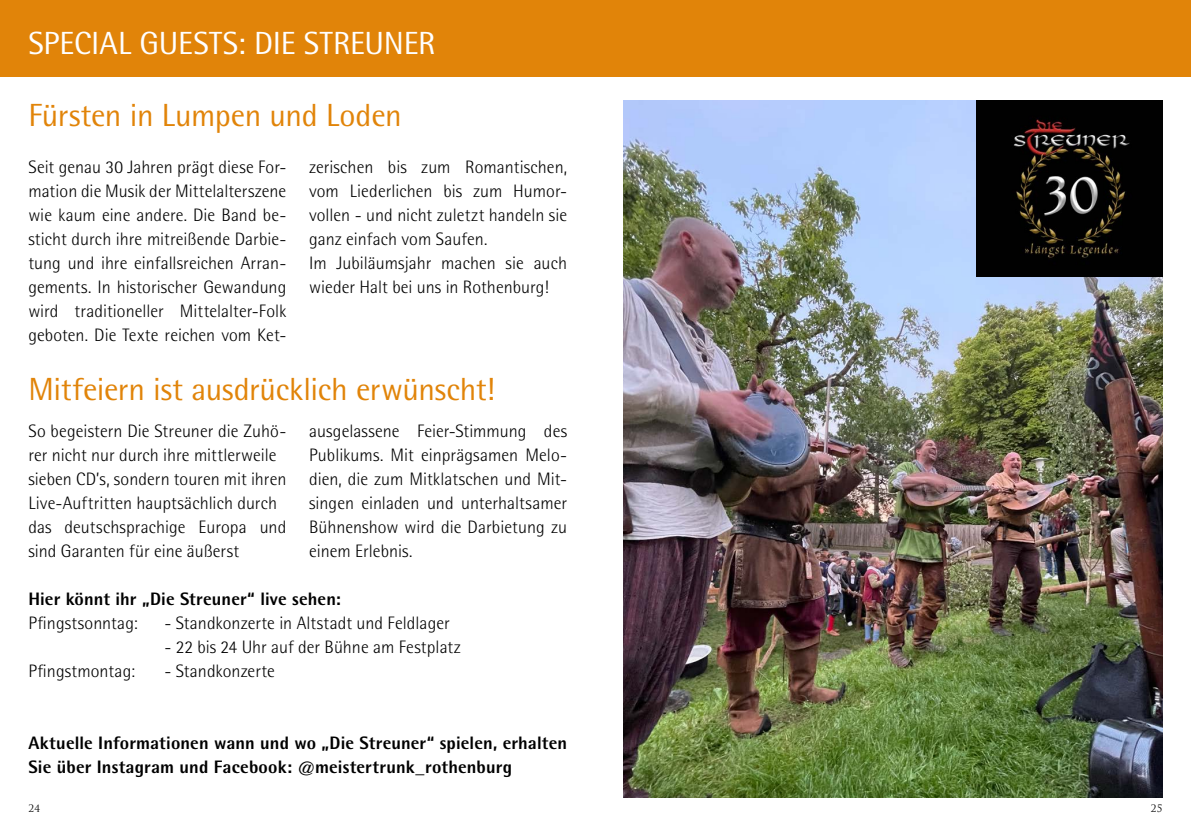
<style>
.page{position:relative;width:1191px;height:840px;background:#fff}
.page>*{position:absolute;margin:0;border:0;box-sizing:border-box;transform-origin:0 0}
.t1{font:32px "Rotis Semi Sans";letter-spacing:-.01em;color:#e18409}
.t2{font:32px "Rotis Semi Sans";letter-spacing:-.005em;color:#fff}
.t3{font:300 18px/24px "Rotis Semi Sans Std";letter-spacing:.005em;color:#000;text-align:justify}
.t4{font:800 18px/24px "Rotis Semi Sans";letter-spacing:.005em;color:#000}
.t5{font:10px "Trajan Pro";color:#000}
</style>
<div class="page">
<img style="left:624px;top:100px;width:538px;height:696px">
<div style="left:0;top:0;width:1191px;height:76px;background:#e18409"></div>
<img style="left:977px;top:100px;width:185px;height:176px">
<h1 class="t2" style="left:28px;top:24px;width:408px">SPECIAL GUESTS: DIE STREUNER</h1>
<h1 class="t1" style="left:28px;top:96px;width:375px">Fürsten in Lumpen und Loden</h1>
<p class="t3" style="left:28px;top:154px;width:259px">Seit genau 30 Jahren prägt diese For&shy;mation die Musik der Mittelalterszene wie kaum eine andere. Die Band be&shy;sticht durch ihre mitreißende Darbie&shy;tung und ihre einfallsreichen Arran&shy;gements. In historischer Gewandung wird traditioneller Mittelalter-Folk geboten. Die Texte reichen vom Ket-</p>
<p class="t3" style="left:309px;top:154px;width:259px;text-align:left">zerischen bis zum Romantischen, vom Liederlichen bis zum Humor&shy;vollen - und nicht zuletzt handeln sie ganz einfach vom Saufen.<br>Im Jubiläumsjahr machen sie auch wieder Halt bei uns in Rothenburg!</p>
<h1 class="t1" style="left:28px;top:370px;width:468px">Mitfeiern ist ausdrücklich erwünscht!</h1>
<p class="t3" style="left:28px;top:418px;width:259px;text-align:left">So begeistern Die Streuner die Zuhö&shy;rer nicht nur durch ihre mittlerweile sieben CD’s, sondern touren mit ihren Live-Auftritten hauptsächlich durch das deutschsprachige Europa und sind Garanten für eine äußerst</p>
<p class="t3" style="left:309px;top:418px;width:259px">ausgelassene Feier-Stimmung des Publikums. Mit einprägsamen Melo&shy;dien, die zum Mitklatschen und Mit&shy;singen einladen und unterhaltsamer Bühnenshow wird die Darbietung zu einem Erlebnis.</p>
<p class="t4" style="left:28px;top:586px;width:314px">Hier könnt ihr „Die Streuner“ live sehen:</p>
<p class="t3" style="left:28px;top:610px;width:111px">Pfingstsonntag:</p>
<p class="t3" style="left:164px;top:610px;width:287px">- Standkonzerte in Altstadt und Feldlager</p>
<p class="t3" style="left:164px;top:634px;width:298px">- 22 bis 24 Uhr auf der Bühne am Festplatz</p>
<p class="t3" style="left:28px;top:658px;width:108px">Pfingstmontag:</p>
<p class="t3" style="left:164px;top:658px;width:112px">- Standkonzerte</p>
<p class="t4" style="left:28px;top:730px;width:540px">Aktuelle Informationen wann und wo „Die Streuner“ spielen, erhalten<br>Sie über Instagram und Facebook: @meistertrunk_rothenburg</p>
<p class="t5" style="left:28px;top:801px;width:13px">24</p>
<p class="t5" style="left:1150px;top:801px;width:13px">25</p>
</div>
